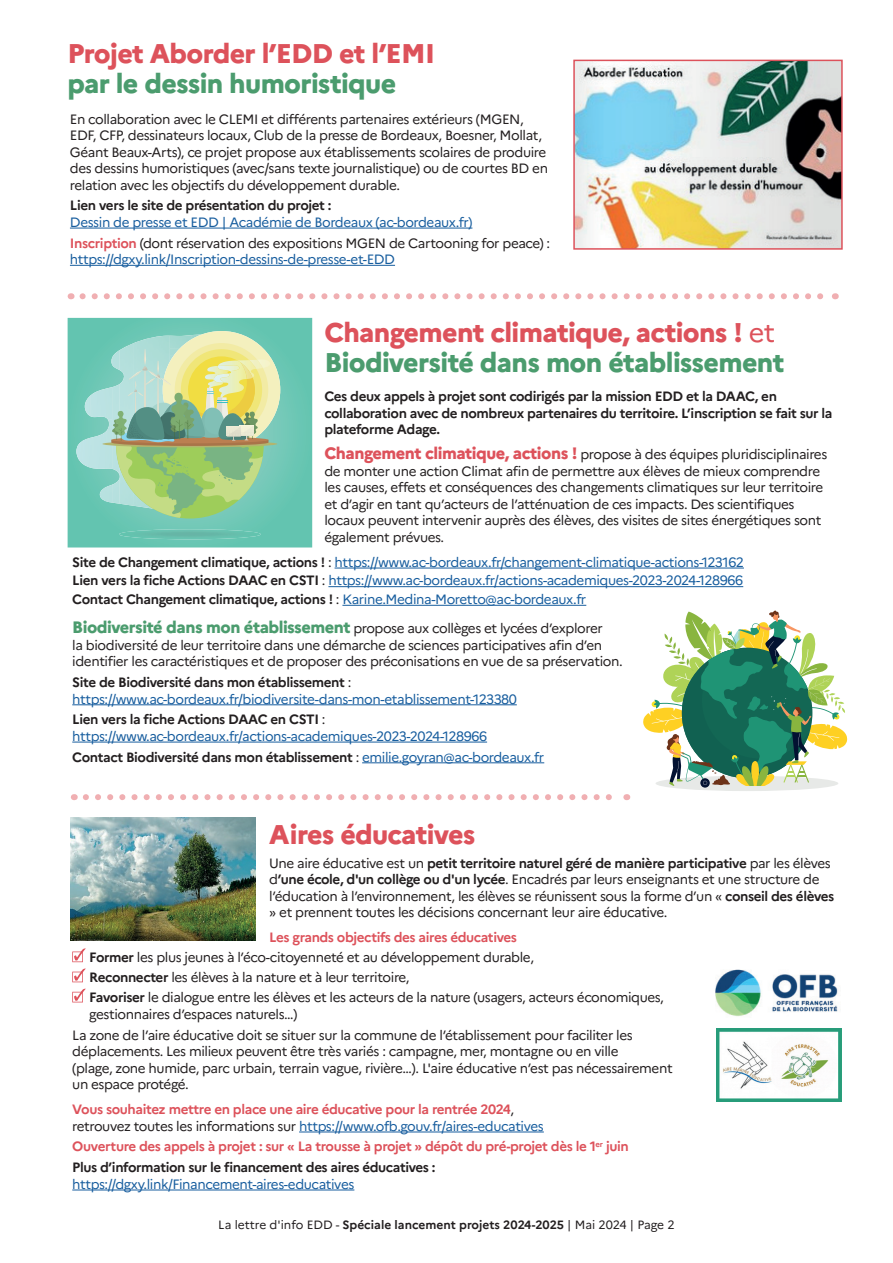
<style>
.page{position:relative;width:893px;height:1263px;background:#fff}
.page>*{position:absolute;margin:0;border:0;box-sizing:border-box;transform-origin:0 0}
.t1{font:800 27px/30px "Marianne";letter-spacing:-.025em;color:#4b9c6e}
.t2{font:800 27px "Marianne";letter-spacing:-.025em;color:#dd525b}
.t3{font:13.5px/16.5px "Marianne";letter-spacing:-.03em;color:#231f20}
.t4{font:13.5px/18.6px "Marianne";letter-spacing:-.03em;color:#175d9e}
.t5{font:700 13.5px/16.5px "Marianne";letter-spacing:-.03em;color:#dd525b}
.t6{font:700 13.5px/16.5px "Marianne";letter-spacing:-.03em;color:#231f20}
.t7{font:700 12px "Marianne";color:#231f20}
.s1{color:#175d9e}
.s2{font-weight:700;color:#dd525b}
.s3{color:#dd525b}
.s4{font-weight:400;color:#dd525b}
.s5{font-weight:800;font-size:16.5px;color:#dd525b}
.s6{font-weight:700;color:#231f20}
.s7{color:#231f20}
.s8{font-weight:800;font-size:16.5px;color:#4b9c6e}
.s9{font-weight:400}
.s10{font-weight:400;color:#175d9e}
.s11{font-weight:700}
.s12{font-weight:400;color:#231f20}
</style>
<div class="page">
<div style="left:656px;top:776px;width:182px;height:15px;background:#e7e9e7;border-radius:50%"></div>
<svg style="left:700px;top:778px;width:10px;height:10px"></svg>
<svg style="left:643px;top:610px;width:204px;height:176px"></svg>
<hr style="left:335px;top:567px;width:409px;height:1px;background:#175d9e">
<hr style="left:328px;top:586px;width:415px;height:1px;background:#175d9e">
<hr style="left:342px;top:605px;width:244px;height:1px;background:#175d9e">
<hr style="left:72px;top:704px;width:445px;height:1px;background:#175d9e">
<hr style="left:72px;top:741px;width:415px;height:1px;background:#175d9e">
<hr style="left:362px;top:762px;width:182px;height:1px;background:#175d9e">
<hr style="left:70px;top:228px;width:402px;height:1px;background:#175d9e">
<hr style="left:70px;top:265px;width:325px;height:1px;background:#175d9e">
<hr style="left:299px;top:1131px;width:245px;height:1px;background:#175d9e">
<hr style="left:72px;top:1189px;width:282px;height:1px;background:#175d9e">
<svg style="left:72px;top:948px;width:14px;height:14px"></svg>
<svg style="left:72px;top:968px;width:14px;height:14px"></svg>
<svg style="left:72px;top:989px;width:14px;height:13px"></svg>
<svg style="left:83px;top:293px;width:741px;height:6px"></svg>
<svg style="left:86px;top:794px;width:526px;height:6px"></svg>
<img style="left:576px;top:63px;width:264px;height:184px">
<div style="left:573px;top:60px;width:270px;height:190px;border:2px solid #dd525b"></div>
<svg style="left:68px;top:318px;width:244px;height:229px;background:#67c5b2"></svg>
<img style="left:134px;top:336px;width:36px;height:13px">
<img style="left:170px;top:335px;width:21px;height:14px">
<svg style="left:191px;top:334px;width:11px;height:5px"></svg>
<img style="left:119px;top:343px;width:15px;height:6px">
<img style="left:91px;top:387px;width:4px;height:33px">
<img style="left:84px;top:395px;width:7px;height:21px">
<img style="left:76px;top:436px;width:19px;height:33px">
<div style="left:163px;top:331px;width:117px;height:118px;background:#f4f0be;border-radius:50%"></div>
<div style="left:175px;top:343px;width:93px;height:94px;background:#f2eba4;border-radius:50%"></div>
<img style="left:119px;top:529px;width:142px;height:10px">
<svg style="left:102px;top:440px;width:175px;height:7px"></svg>
<svg style="left:95px;top:349px;width:175px;height:169px;background:#a8cb98"></svg>
<img style="left:715px;top:969px;width:123px;height:48px">
<img style="left:716px;top:1028px;width:125px;height:73px">
<img style="left:71px;top:818px;width:184px;height:123px">
<h1 class="t2" style="left:68px;top:32px;width:369px">Projet Aborder l’EDD et l’EMI</h1>
<h1 class="t1" style="left:68px;top:66px;width:330px">par le dessin humoristique</h1>
<p class="t3" style="left:70px;top:109px;width:480px">En collaboration avec le CLEMI et différents partenaires extérieurs (MGEN, EDF, CFP, dessinateurs locaux, Club de la presse de Bordeaux, Boesner, Mollat, Géant Beaux-Arts), ce projet propose aux établissements scolaires de produire des dessins humoristiques (avec/sans texte journalistique) ou de courtes BD en relation avec les objectifs du développement durable.</p>
<p class="t6" style="left:70px;top:196px;width:263px">Lien vers le site de présentation du projet :</p>
<p class="t3" style="left:70px;top:211px;width:482px;line-height:20.7px"><span class="s1">Dessin de presse et EDD | Académie de Bordeaux (ac-bordeaux.fr)<br></span><span class="s2">Inscription</span> (dont réservation des expositions MGEN de Cartooning for peace) :</p>
<p class="t4" style="left:70px;top:249px;width:327px">https://dgxy.link/Inscription-dessins-de-presse-et-EDD</p>
<h1 class="t1" style="left:324px;top:315px;width:462px"><span class="s3">Changement climatique, actions !</span> <span class="s4">et<br></span>Biodiversité dans mon établissement</h1>
<p class="t6" style="left:324px;top:387px;width:509px">Ces deux appels à projet sont codirigés par la mission EDD et la DAAC, en collaboration avec de nombreux partenaires du territoire. L’inscription se fait sur la plateforme Adage.</p>
<p class="t3" style="left:324px;top:445px;width:504px"><span class="s5">Changement climatique, actions !</span> propose à des équipes pluridisciplinaires de monter une action Climat afin de permettre aux élèves de mieux comprendre les causes, effets et conséquences des changements climatiques sur leur territoire et d’agir en tant qu’acteurs de l’atténuation de ces impacts. Des scientifiques locaux peuvent intervenir auprès des élèves, des visites de sites énergétiques sont également prévues.</p>
<p class="t4" style="left:72px;top:552px;width:673px;text-align:justify"><span class="s6">Site de Changement climatique, actions !</span> <span class="s7">:</span> https://www.ac-bordeaux.fr/changement-climatique-actions-123162<br><span class="s6">Lien vers la fiche Actions DAAC en CSTI</span> <span class="s7">:</span> https://www.ac-bordeaux.fr/actions-academiques-2023-2024-128966<br><span class="s6">Contact Changement climatique, actions !</span> <span class="s7">:</span> Karine.Medina-Moretto@ac-bordeaux.fr</p>
<p class="t3" style="left:72px;top:619px;width:552px"><span class="s8">Biodiversité dans mon établissement</span> propose aux collèges et lycées d’explorer<br>la biodiversité de leur territoire dans une démarche de sciences participatives afin d’en identifier les caractéristiques et de proposer des préconisations en vue de sa préservation.</p>
<p class="t4" style="left:72px;top:673px;width:446px;line-height:16.5px"><span class="s6">Site de Biodiversité dans mon établissement</span> <span class="s7">: </span>https://www.ac-bordeaux.fr/biodiversite-dans-mon-etablissement-123380</p>
<p class="t4" style="left:72px;top:710px;width:416px;line-height:16.5px"><span class="s6">Lien vers la fiche Actions DAAC en CSTI</span> <span class="s7">: </span>https://www.ac-bordeaux.fr/actions-academiques-2023-2024-128966</p>
<p class="t6" style="left:72px;top:747px;width:473px">Contact Biodiversité dans mon établissement <span class="s9">:</span> <span class="s10">emilie.goyran@ac-bordeaux.fr</span></p>
<h1 class="t2" style="left:269px;top:813px;width:208px">Aires éducatives</h1>
<p class="t3" style="left:269px;top:853px;width:567px">Une aire éducative est un <span class="s11">petit territoire naturel géré de manière participative</span> par les élèves d<span class="s11">’une école, d'un collège ou d'un lycée</span>. Encadrés par leurs enseignants et une structure de l’éducation à l’environnement, les élèves se réunissent sous la forme d’un « <span class="s11">conseil des élèves </span>» et prennent toutes les décisions concernant leur aire éducative.</p>
<p class="t3" style="left:89px;top:926px;width:576px;line-height:20.1px;text-indent:180px"><span class="s2">Les grands objectifs des aires éducatives<br></span><span class="s11">Former</span> les plus jeunes à l’éco-citoyenneté et au développement durable,<br><span class="s11">Reconnecter</span> les élèves à la nature et à leur territoire,<br><span class="s11">Favoriser</span> le dialogue entre les élèves et les acteurs de la nature (usagers, acteurs économiques,</p>
<p class="t3" style="left:72px;top:1003px;width:562px;line-height:20.7px;text-indent:17px">gestionnaires d’espaces naturels…)<br>La zone de l’aire éducative doit se situer sur la commune de l’établissement pour faciliter les</p>
<p class="t3" style="left:72px;top:1042px;width:602px">déplacements. Les milieux peuvent être très variés : campagne, mer, montagne ou en ville<br>(plage, zone humide, parc urbain, terrain vague, rivière…). L'aire éducative n’est pas nécessairement un espace protégé.</p>
<p class="t5" style="left:72px;top:1100px;width:473px">Vous souhaitez mettre en place une aire éducative pour la rentrée 2024<span class="s12">, retrouvez toutes les informations sur</span> <span class="s10">https://www.ofb.gouv.fr/aires-educatives</span></p>
<p class="t5" style="left:72px;top:1135px;width:558px;line-height:20.7px">Ouverture des appels à projet : sur « La trousse à projet » dépôt du pré-projet dès le 1<sup>er</sup> juin<br><span class="s7">Plus d’information sur le financement des aires éducatives :</span></p>
<p class="t4" style="left:72px;top:1173px;width:284px">https://dgxy.link/Financement-aires-educatives</p>
<p class="t7" style="left:218px;top:1216px;width:458px"><span class="s9">La lettre d'info EDD -</span> Spéciale lancement projets 2024-2025 <span class="s9">| Mai 2024 | Page 2</span></p>
</div>
